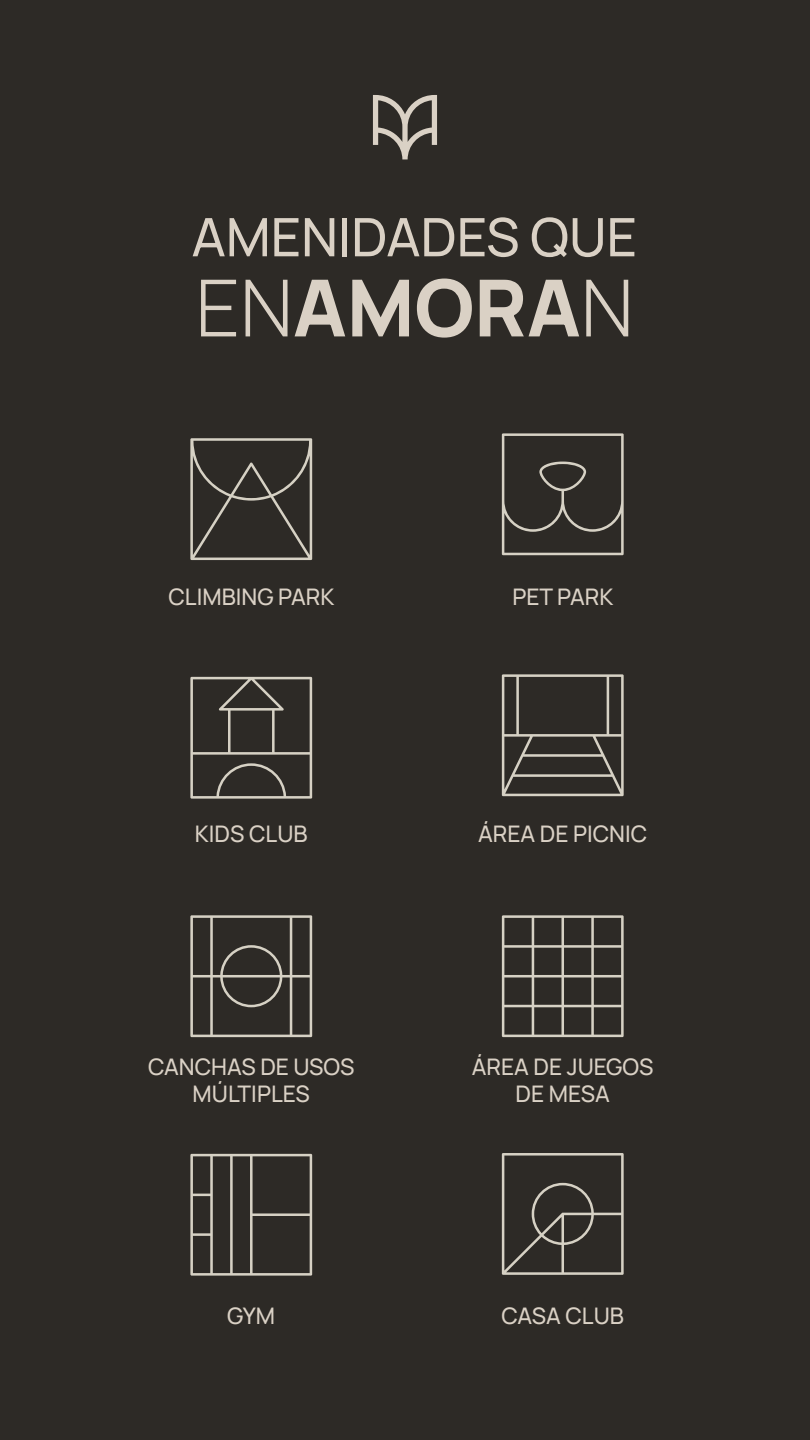
<style>
.page{position:relative;width:810px;height:1440px;background:#2d2a26}
.page>*{position:absolute;margin:0;border:0;box-sizing:border-box;transform-origin:0 0}
.t1{font:800 78.75px "Manrope";color:#dad1c5}
.t2{font:500 53.03px "Manrope";color:#dad1c5}
.t3{font:500 22.8px/27.4px "Manrope";color:#dad1c5;text-align:center}
.s1{font-weight:300}
</style>
<div class="page">
<svg style="left:502px;top:1153px;width:122px;height:122px"></svg>
<svg style="left:190px;top:915px;width:122px;height:122px"></svg>
<svg style="left:190px;top:677px;width:122px;height:122px"></svg>
<svg style="left:502px;top:915px;width:122px;height:122px"></svg>
<svg style="left:190px;top:1154px;width:122px;height:122px"></svg>
<svg style="left:190px;top:438px;width:122px;height:122px"></svg>
<svg style="left:373px;top:95px;width:64px;height:64px"></svg>
<img style="left:501px;top:433px;width:123px;height:364px">
<h2 class="t2" style="left:192px;top:200px;width:447px">AMENIDADES QUE</h2>
<h1 class="t1" style="left:196px;top:252px;width:440px"><span class="s1">EN</span>AMORA<span class="s1">N</span></h1>
<p class="t3" style="left:168px;top:582px;width:167px">CLIMBING PARK</p>
<p class="t3" style="left:513px;top:582px;width:102px">PET PARK</p>
<p class="t3" style="left:195px;top:819px;width:114px">KIDS CLUB</p>
<p class="t3" style="left:478px;top:819px;width:171px">ÁREA DE PICNIC</p>
<p class="t3" style="left:148px;top:1052px;width:208px">CANCHAS DE USOS<br>MÚLTIPLES</p>
<p class="t3" style="left:472px;top:1052px;width:183px">ÁREA DE JUEGOS<br>DE MESA</p>
<p class="t3" style="left:227px;top:1301px;width:49px">GYM</p>
<p class="t3" style="left:501px;top:1301px;width:124px">CASA CLUB</p>
</div>
